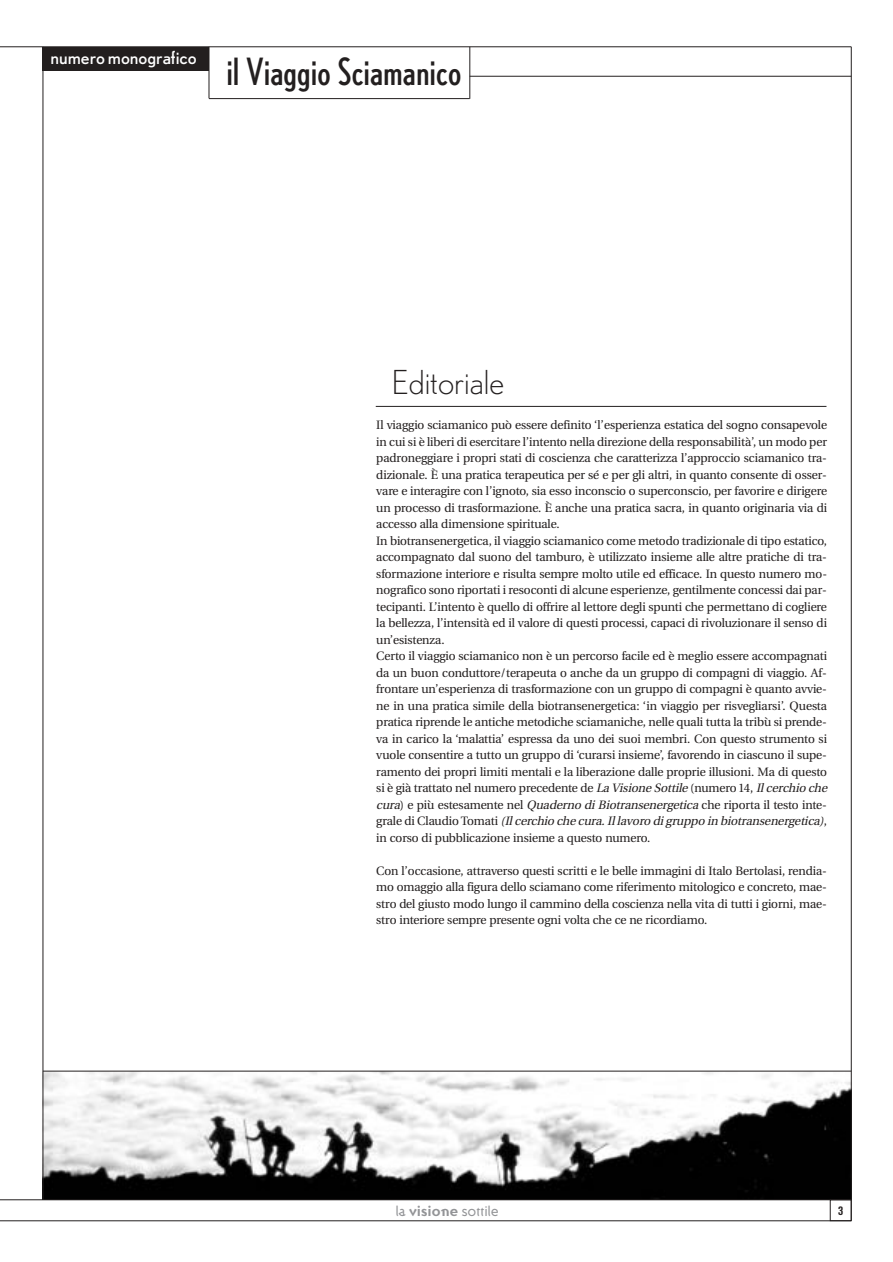
<style>
.page{position:relative;width:893px;height:1262px;background:#fff}
.page>*{position:absolute;margin:0;border:0;box-sizing:border-box;transform-origin:0 0}
.t1{font:condensed 37.5px "Nobel";color:#231f1f}
.t2{font:300 33px "Nobel";color:#231f1f}
.t3{font:18px "Nobel";color:#fff}
.t4{font:15.75px/16.5px "Utopia Headline";color:#231f1f}
.t5{font:15px "Ottomat";letter-spacing:-.02em;color:#939497}
.t6{font:700 condensed 12.75px "Akzidenz Grotesk BE";color:#231f1f}
.s1{font-style:italic}
.s2{font-weight:700}
</style>
<div class="page">
<img style="left:44px;top:1071px;width:807px;height:128px">
<hr style="left:0;top:47px;width:851px;height:1px;background:#231f1f">
<hr style="left:851px;top:47px;width:1px;height:1173px;background:#231f1f">
<hr style="left:43px;top:47px;width:1px;height:1152px;background:#231f1f">
<hr style="left:0;top:1220px;width:851px;height:1px;background:#231f1f">
<hr style="left:0;top:1199px;width:851px;height:1px;background:#231f1f">
<div style="left:830px;top:1199px;width:21px;height:21px;border:1px solid #231f1f"></div>
<div style="left:43px;top:47px;width:166px;height:24px;background:#231f1f"></div>
<hr style="left:209px;top:98px;width:260px;height:1px;background:#231f1f">
<hr style="left:469px;top:76px;width:382px;height:1px;background:#231f1f">
<hr style="left:209px;top:47px;width:1px;height:51px;background:#231f1f">
<hr style="left:469px;top:47px;width:1px;height:52px;background:#231f1f">
<hr style="left:376px;top:406px;width:450px;height:1px;background:#231f1f">
<hr style="left:43px;top:1070px;width:808px;height:1px;background:#231f1f">
<p class="t3" style="left:51px;top:51px;width:148px">numero monografico</p>
<h1 class="t1" style="left:226px;top:58px;width:236px">il Viaggio Sciamanico</h1>
<h2 class="t2" style="left:392px;top:370px;width:114px">Editoriale</h2>
<p class="t4" style="left:376px;top:415px;width:454px">Il viaggio sciamanico può essere definito ‘l’esperienza estatica del sogno consapevole in cui si è liberi di esercitare l’intento nella direzione della responsabilità’, un modo per padroneggiare i propri stati di coscienza che caratterizza l’approccio sciamanico tra&shy;dizionale. È una pratica terapeutica per sé e per gli altri, in quanto consente di osser&shy;vare e interagire con l’ignoto, sia esso inconscio o superconscio, per favorire e dirigere un processo di trasformazione. È anche una pratica sacra, in quanto originaria via di accesso alla dimensione spirituale.<br>In biotransenergetica, il viaggio sciamanico come metodo tradizionale di tipo estatico, accompagnato dal suono del tamburo, è utilizzato insieme alle altre pratiche di tra&shy;sformazione interiore e risulta sempre molto utile ed efficace. In questo numero mo&shy;nografico sono riportati i resoconti di alcune esperienze, gentilmente concessi dai par&shy;tecipanti. L’intento è quello di offrire al lettore degli spunti che permettano di cogliere la bellezza, l’intensità ed il valore di questi processi, capaci di rivoluzionare il senso di un’esistenza.<br>Certo il viaggio sciamanico non è un percorso facile ed è meglio essere accompagnati da un buon conduttore/terapeuta o anche da un gruppo di compagni di viaggio. Af&shy;frontare un’esperienza di trasformazione con un gruppo di compagni è quanto avvie&shy;ne in una pratica simile della biotransenergetica: ‘in viaggio per risvegliarsi’. Questa pratica riprende le antiche metodiche sciamaniche, nelle quali tutta la tribù si prende&shy;va in carico la ‘malattia’ espressa da uno dei suoi membri. Con questo strumento si vuole consentire a tutto un gruppo di ‘curarsi insieme’, favorendo in ciascuno il supe&shy;ramento dei propri limiti mentali e la liberazione dalle proprie illusioni. Ma di questo si è già trattato nel numero precedente de <span class="s1">La Visione Sottile</span>(numero 14, <span class="s1">Il cerchio che cura</span>) e più estesamente nel <span class="s1">Quaderno diBiotransenergetica</span>che riporta il testo inte&shy;g ra le d i C lau d io Tomat i <span class="s1">(Il cerchio che cura.Il lavoro digruppo in biotransenergetica)</span>, in corso di pubblicazione insieme a questo numero.</p>
<p class="t4" style="left:376px;top:861px;width:452px;text-align:justify">Con l’occasione, attraverso questi scritti e le belle immagini di Italo Bertolasi, rendia&shy;mo omaggio alla figura dello sciamano come riferimento mitologico e concreto, mae&shy;stro del giusto modo lungo il cammino della coscienza nella vita di tutti i giorni, mae&shy;stro interiore sempre presente ogni volta che ce ne ricordiamo.</p>
<p class="t5" style="left:395px;top:1205px;width:105px">la <span class="s2">visione</span> sottile</p>
<p class="t6" style="left:838px;top:1205px;width:7px">3</p>
</div>
